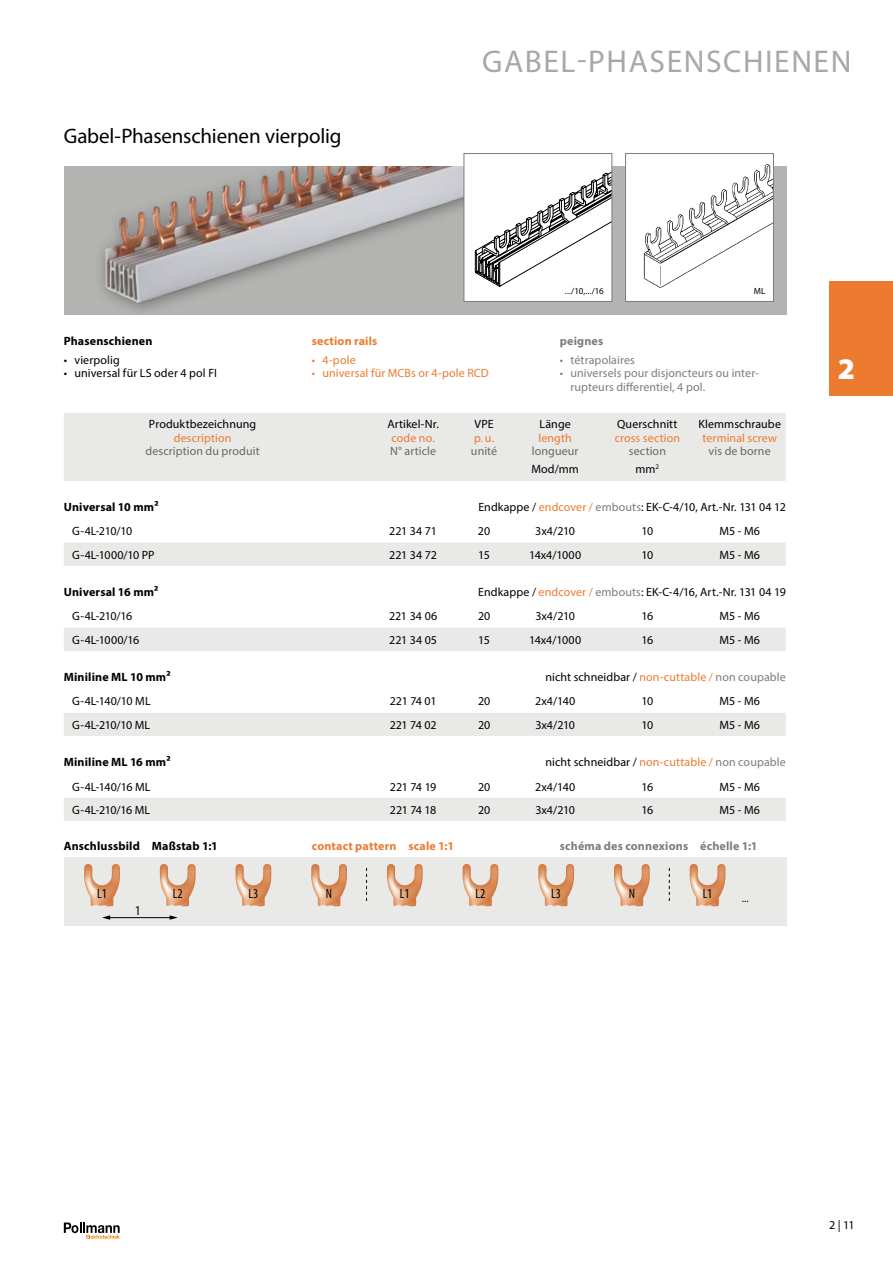
<style>
.page{position:relative;width:893px;height:1263px;background:#fff}
.page>*{position:absolute;margin:0;border:0;box-sizing:border-box;transform-origin:0 0}
.t1{font:31.5px "Myriad Pro";letter-spacing:.05em;color:#a9a8a6}
.t2{font:900 30px "Myriad Pro";color:#fff}
.t3{font:21px "Myriad Pro";letter-spacing:-.005em;color:#000}
.t4{font:condensed 13.5px "Myriad Pro";color:#000}
.t5{font:12px "Myriad Pro";letter-spacing:.005em;color:#000}
.t6{font:700 12px "Myriad Pro";letter-spacing:.015em;color:#000}
.t7{font:12px "Myriad Pro";letter-spacing:.01em;color:#ec7b30}
.t8{font:12px/13.5px "Myriad Pro";letter-spacing:.01em;color:#7f7c7a}
.t9{font:12px/17.7px "Myriad Pro";letter-spacing:.01em;color:#6a6864;text-align:center}
.t10{font:700 12px "Myriad Pro";letter-spacing:.015em;color:#7f7c7a}
.t11{font:700 12px "Myriad Pro";letter-spacing:.015em;color:#ec7b30}
.t12{font:condensed 12px "Myriad Pro";color:#000}
.t13{font:9px "Myriad Pro";color:#000}
.s1{color:#000}
.s2{color:#ec7b30}
.s3{color:#7f7c7a}
</style>
<div class="page">
<div style="left:829px;top:281px;width:64px;height:114px;background:#ec7b30"></div>
<svg style="left:64px;top:1222px;width:56px;height:17px"></svg>
<svg style="left:64px;top:413px;width:722px;height:408px"></svg>
<svg style="left:64px;top:689px;width:722px;height:24px"></svg>
<div style="left:64px;top:166px;width:722px;height:148px;background:#b3b3b1"></div>
<img style="left:101px;top:166px;width:363px;height:142px">
<img style="left:627px;top:164px;width:145px;height:136px">
<div style="left:625px;top:153px;width:149px;height:149px;border:1px solid #7f7c7a"></div>
<div style="left:464px;top:154px;width:148px;height:147px;background:#fff"></div>
<svg style="left:475px;top:172px;width:135px;height:115px"></svg>
<div style="left:464px;top:153px;width:148px;height:149px;border:1px solid #7f7c7a"></div>
<div style="left:64px;top:857px;width:723px;height:68px;background:#e9e9e8"></div>
<svg style="left:84px;top:864px;width:36px;height:42px"></svg>
<svg style="left:160px;top:864px;width:36px;height:42px"></svg>
<svg style="left:235px;top:864px;width:36px;height:42px"></svg>
<svg style="left:311px;top:864px;width:36px;height:42px"></svg>
<svg style="left:387px;top:864px;width:36px;height:42px"></svg>
<svg style="left:462px;top:864px;width:36px;height:42px"></svg>
<svg style="left:538px;top:864px;width:36px;height:42px"></svg>
<svg style="left:614px;top:864px;width:36px;height:42px"></svg>
<svg style="left:690px;top:864px;width:36px;height:42px"></svg>
<hr style="left:109px;top:917px;width:62px;height:1px;background:#000">
<svg style="left:102px;top:915px;width:8px;height:5px"></svg>
<svg style="left:170px;top:915px;width:8px;height:5px"></svg>
<svg style="left:366px;top:867px;width:1px;height:34px"></svg>
<svg style="left:669px;top:867px;width:1px;height:34px"></svg>
<h3 class="t3" style="left:64px;top:123px;width:279px">Gabel-Phasenschienen vierpolig</h3>
<h1 class="t1" style="left:482px;top:42px;width:371px">GABEL-PHASENSCHIENEN</h1>
<p class="t13" style="left:565px;top:285px;width:40px">.../10,.../16</p>
<p class="t13" style="left:754px;top:285px;width:13px">ML</p>
<p class="t6" style="left:64px;top:333px;width:90px">Phasenschienen</p>
<p class="t5" style="left:64px;top:352px;width:57px">• vierpolig</p>
<p class="t5" style="left:64px;top:366px;width:155px">• universal für LS oder 4 pol FI</p>
<p class="t5" style="left:149px;top:417px;width:109px">Produktbezeichnung</p>
<p class="t7" style="left:174px;top:430px;width:59px">description</p>
<p class="t9" style="left:146px;top:442px;width:116px">description du produit</p>
<p class="t11" style="left:312px;top:333px;width:67px">section rails</p>
<p class="t7" style="left:312px;top:352px;width:45px">• 4-pole</p>
<p class="t7" style="left:312px;top:366px;width:179px">• universal für MCBs or 4-pole RCD</p>
<p class="t5" style="left:387px;top:417px;width:53px">Artikel-Nr.</p>
<p class="t7" style="left:391px;top:430px;width:45px">code no.</p>
<p class="t9" style="left:390px;top:442px;width:48px">N° article</p>
<p class="t5" style="left:475px;top:417px;width:21px">VPE</p>
<p class="t7" style="left:474px;top:430px;width:22px">p.u.</p>
<p class="t9" style="left:471px;top:442px;width:28px">unité</p>
<p class="t10" style="left:560px;top:333px;width:45px">peignes</p>
<p class="t8" style="left:560px;top:353px;width:77px">• tétrapolaires</p>
<p class="t8" style="left:570px;top:366px;width:190px;text-indent:-11px">• universels pour disjoncteurs ou inter&shy;rupteurs differentiel, 4 pol.</p>
<p class="t5" style="left:539px;top:417px;width:33px">Länge</p>
<p class="t7" style="left:538px;top:430px;width:35px">length</p>
<p class="t9" style="left:532px;top:442px;width:48px">longueur</p>
<p class="t5" style="left:531px;top:462px;width:49px">Mod/mm</p>
<p class="t5" style="left:617px;top:417px;width:62px">Querschnitt</p>
<p class="t7" style="left:615px;top:430px;width:67px">cross section</p>
<p class="t9" style="left:629px;top:442px;width:39px">section <span class="s1">mm</span><sup>2</sup></p>
<p class="t5" style="left:698px;top:417px;width:84px">Klemmschraube</p>
<p class="t7" style="left:702px;top:430px;width:76px">terminal screw</p>
<p class="t9" style="left:709px;top:442px;width:64px">vis de borne</p>
<p class="t6" style="left:64px;top:499px;width:96px">Universal 10 mm²</p>
<p class="t5" style="left:478px;top:499px;width:309px">Endkappe / <span class="s2">endcover /</span> <span class="s3">embouts</span>: EK-C-4/10, Art.-Nr. 131 04 12</p>
<p class="t5" style="left:72px;top:524px;width:61px">G-4L-210/10</p>
<p class="t5" style="left:389px;top:524px;width:49px">221 34 71</p>
<p class="t5" style="left:478px;top:524px;width:14px">20</p>
<p class="t5" style="left:535px;top:524px;width:41px">3x4/210</p>
<p class="t5" style="left:641px;top:524px;width:13px">10</p>
<p class="t5" style="left:719px;top:524px;width:42px">M5 - M6</p>
<p class="t5" style="left:72px;top:547px;width:84px">G-4L-1000/10 PP</p>
<p class="t5" style="left:389px;top:547px;width:49px">221 34 72</p>
<p class="t5" style="left:478px;top:547px;width:13px">15</p>
<p class="t5" style="left:529px;top:547px;width:54px">14x4/1000</p>
<p class="t5" style="left:641px;top:547px;width:13px">10</p>
<p class="t5" style="left:719px;top:547px;width:42px">M5 - M6</p>
<p class="t6" style="left:64px;top:584px;width:96px">Universal 16 mm²</p>
<p class="t5" style="left:478px;top:584px;width:309px">Endkappe / <span class="s2">endcover /</span> <span class="s3">embouts</span>: EK-C-4/16, Art.-Nr. 131 04 19</p>
<p class="t5" style="left:72px;top:609px;width:61px">G-4L-210/16</p>
<p class="t5" style="left:389px;top:609px;width:50px">221 34 06</p>
<p class="t5" style="left:478px;top:609px;width:14px">20</p>
<p class="t5" style="left:535px;top:609px;width:41px">3x4/210</p>
<p class="t5" style="left:641px;top:609px;width:13px">16</p>
<p class="t5" style="left:719px;top:609px;width:42px">M5 - M6</p>
<p class="t5" style="left:72px;top:632px;width:68px">G-4L-1000/16</p>
<p class="t5" style="left:389px;top:632px;width:49px">221 34 05</p>
<p class="t5" style="left:478px;top:632px;width:13px">15</p>
<p class="t5" style="left:529px;top:632px;width:54px">14x4/1000</p>
<p class="t5" style="left:641px;top:632px;width:13px">16</p>
<p class="t5" style="left:719px;top:632px;width:42px">M5 - M6</p>
<p class="t6" style="left:64px;top:669px;width:108px">Miniline ML 10 mm²</p>
<p class="t5" style="left:545px;top:669px;width:242px">nicht schneidbar / <span class="s2">non-cuttable /</span> <span class="s3">non coupable</span></p>
<p class="t5" style="left:72px;top:694px;width:80px">G-4L-140/10 ML</p>
<p class="t5" style="left:390px;top:694px;width:48px">221 74 01</p>
<p class="t5" style="left:478px;top:694px;width:14px">20</p>
<p class="t5" style="left:535px;top:694px;width:42px">2x4/140</p>
<p class="t5" style="left:641px;top:694px;width:13px">10</p>
<p class="t5" style="left:719px;top:694px;width:42px">M5 - M6</p>
<p class="t5" style="left:72px;top:717px;width:79px">G-4L-210/10 ML</p>
<p class="t5" style="left:390px;top:717px;width:48px">221 74 02</p>
<p class="t5" style="left:478px;top:717px;width:14px">20</p>
<p class="t5" style="left:535px;top:717px;width:41px">3x4/210</p>
<p class="t5" style="left:641px;top:717px;width:13px">10</p>
<p class="t5" style="left:719px;top:717px;width:42px">M5 - M6</p>
<p class="t6" style="left:64px;top:754px;width:108px">Miniline ML 16 mm²</p>
<p class="t5" style="left:545px;top:754px;width:242px">nicht schneidbar / <span class="s2">non-cuttable /</span> <span class="s3">non coupable</span></p>
<p class="t5" style="left:72px;top:779px;width:80px">G-4L-140/16 ML</p>
<p class="t5" style="left:390px;top:779px;width:48px">221 74 19</p>
<p class="t5" style="left:478px;top:779px;width:14px">20</p>
<p class="t5" style="left:535px;top:779px;width:42px">2x4/140</p>
<p class="t5" style="left:641px;top:779px;width:13px">16</p>
<p class="t5" style="left:719px;top:779px;width:42px">M5 - M6</p>
<p class="t5" style="left:72px;top:802px;width:79px">G-4L-210/16 ML</p>
<p class="t5" style="left:390px;top:802px;width:48px">221 74 18</p>
<p class="t5" style="left:478px;top:802px;width:14px">20</p>
<p class="t5" style="left:535px;top:802px;width:41px">3x4/210</p>
<p class="t5" style="left:641px;top:802px;width:13px">16</p>
<p class="t5" style="left:719px;top:802px;width:42px">M5 - M6</p>
<p class="t6" style="left:64px;top:838px;width:156px">Anschlussbild Maßstab 1:1</p>
<p class="t11" style="left:312px;top:838px;width:144px">contact pattern scale 1:1</p>
<p class="t10" style="left:560px;top:838px;width:199px">schéma des connexions échelle 1:1</p>
<p class="t4" style="left:97px;top:885px;width:11px">L1</p>
<p class="t4" style="left:173px;top:885px;width:11px">L2</p>
<p class="t4" style="left:248px;top:885px;width:11px">L3</p>
<p class="t4" style="left:326px;top:885px;width:8px">N</p>
<p class="t4" style="left:400px;top:885px;width:11px">L1</p>
<p class="t4" style="left:476px;top:885px;width:11px">L2</p>
<p class="t4" style="left:551px;top:885px;width:11px">L3</p>
<p class="t4" style="left:629px;top:885px;width:8px">N</p>
<p class="t4" style="left:703px;top:885px;width:11px">L1</p>
<p class="t4" style="left:135px;top:902px;width:7px">1</p>
<p class="t12" style="left:742px;top:890px;width:8px">...</p>
<h2 class="t2" style="left:838px;top:349px;width:19px">2</h2>
<p class="t5" style="left:829px;top:1218px;width:27px">2 | 11</p>
</div>
